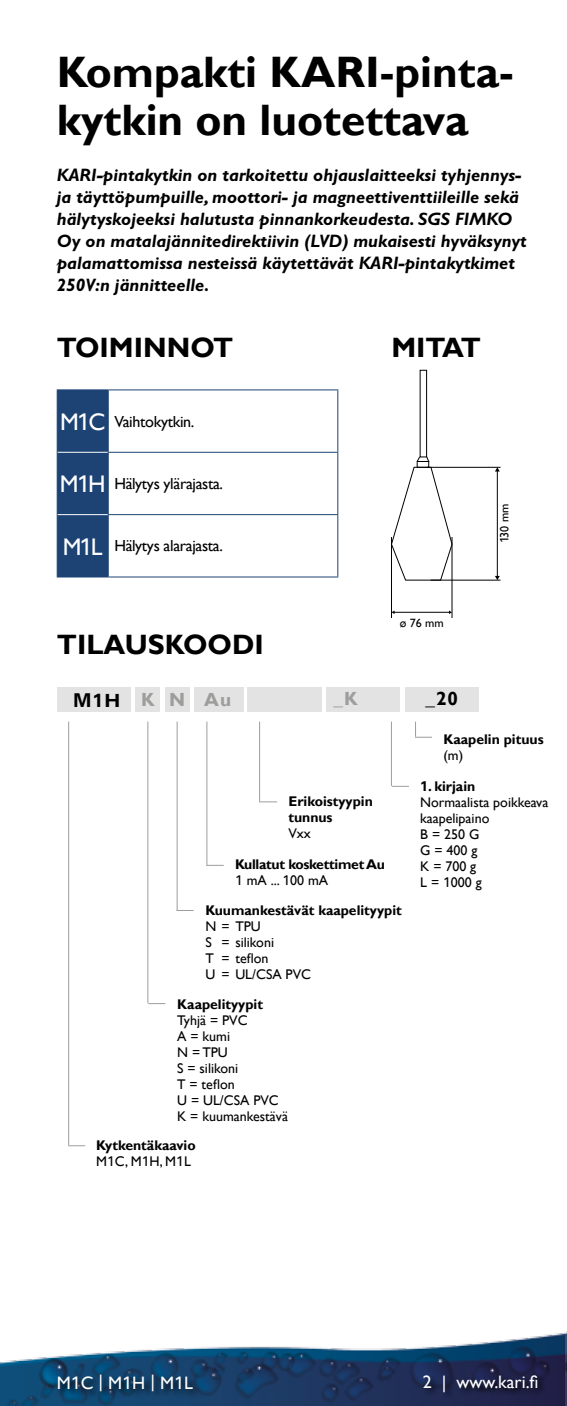
<style>
.page{position:relative;width:567px;height:1406px;background:#fff}
.page>*{position:absolute;margin:0;border:0;box-sizing:border-box;transform-origin:0 0}
.t1{font:700 44px/48px "Gill Sans";color:#000}
.t2{font:700 28px "Gill Sans";color:#000}
.t3{font:700 19px "Gill Sans";color:#9d9d9c}
.t4{font:700 19px "Univers LT Std";color:#000}
.t5{font:700 19px "Gill Sans";color:#000}
.t6{font:italic 700 18px/22px "Gill Sans Std";color:#000}
.t7{font:18px "Gill Sans";color:#fff}
.t8{font:16px "Gill Sans";letter-spacing:-.02em;color:#000}
.t9{font:14px/16px "Gill Sans";color:#000}
.t10{font:700 14px/16px "Gill Sans";color:#000}
.t11{font:700 14px/16px "Gill Sans";letter-spacing:-.02em;color:#000}
.t12{font:12px "Gill Sans";color:#000}
.s1{font-size:24px;color:#fff}
.s2{font-family:"Univers LT Std";font-size:24px;color:#fff}
.s3{font-family:"Univers LT Std"}
.s4{font-family:"Gill Sans"}
.s5{font-family:"Univers LT Std";font-weight:400}
.s6{font-weight:400}
.s7{font-family:"Univers LT Std";font-weight:700}
.s8{font-weight:700}
</style>
<div class="page">
<img style="left:0;top:1331px;width:567px;height:75px">
<div style="left:57px;top:1374px;width:145px;height:25px;background:#000;opacity:.75"></div>
<div style="left:422px;top:1375px;width:124px;height:26px;background:#000;opacity:.75"></div>
<div style="left:58px;top:390px;width:50px;height:186px;background:#1c4374"></div>
<hr style="left:108px;top:390px;width:1px;height:62px;background:#1c4374">
<hr style="left:337px;top:390px;width:1px;height:62px;background:#1c4374">
<hr style="left:108px;top:453px;width:1px;height:61px;background:#1c4374">
<hr style="left:337px;top:453px;width:1px;height:61px;background:#1c4374">
<hr style="left:108px;top:515px;width:1px;height:61px;background:#1c4374">
<hr style="left:337px;top:515px;width:1px;height:61px;background:#1c4374">
<hr style="left:108px;top:452px;width:230px;height:1px;background:#1c4374">
<hr style="left:108px;top:514px;width:230px;height:1px;background:#1c4374">
<hr style="left:108px;top:576px;width:230px;height:1px;background:#1c4374">
<hr style="left:57px;top:390px;width:1px;height:62px;background:#1c4374">
<hr style="left:57px;top:452px;width:1px;height:63px;background:#1c4374">
<hr style="left:57px;top:515px;width:1px;height:61px;background:#1c4374">
<hr style="left:57px;top:389px;width:51px;height:1px;background:#1c4374">
<hr style="left:108px;top:389px;width:230px;height:1px;background:#1c4374">
<hr style="left:58px;top:452px;width:50px;height:1px;background:#fff">
<hr style="left:58px;top:514px;width:50px;height:1px;background:#fff">
<hr style="left:57px;top:576px;width:51px;height:1px;background:#1c4374">
<div style="left:135px;top:688px;width:25px;height:24px;background:#e3e3e3"></div>
<div style="left:165px;top:688px;width:24px;height:24px;background:#e3e3e3"></div>
<div style="left:57px;top:688px;width:25px;height:24px;background:#e3e3e3"></div>
<div style="left:82px;top:688px;width:24px;height:24px;background:#e3e3e3"></div>
<div style="left:106px;top:688px;width:25px;height:24px;background:#e3e3e3"></div>
<div style="left:219px;top:688px;width:24px;height:24px;background:#e3e3e3"></div>
<div style="left:194px;top:688px;width:25px;height:24px;background:#e3e3e3"></div>
<div style="left:272px;top:688px;width:25px;height:24px;background:#e3e3e3"></div>
<div style="left:247px;top:688px;width:25px;height:24px;background:#e3e3e3"></div>
<hr style="left:68px;top:722px;width:1px;height:423px;background:#9d9d9c">
<svg style="left:68px;top:1145px;width:17px;height:1px"></svg>
<hr style="left:147px;top:722px;width:1px;height:281px;background:#9d9d9c">
<svg style="left:148px;top:1003px;width:17px;height:1px"></svg>
<hr style="left:177px;top:722px;width:1px;height:189px;background:#9d9d9c">
<svg style="left:178px;top:910px;width:16px;height:1px"></svg>
<hr style="left:206px;top:722px;width:1px;height:144px;background:#9d9d9c">
<svg style="left:207px;top:865px;width:17px;height:1px"></svg>
<hr style="left:259px;top:722px;width:1px;height:80px;background:#9d9d9c">
<svg style="left:260px;top:801px;width:17px;height:1px"></svg>
<div style="left:297px;top:688px;width:24px;height:24px;background:#e3e3e3"></div>
<div style="left:326px;top:688px;width:25px;height:24px;background:#e3e3e3"></div>
<div style="left:351px;top:688px;width:24px;height:24px;background:#e3e3e3"></div>
<div style="left:375px;top:688px;width:25px;height:24px;background:#e3e3e3"></div>
<div style="left:405px;top:688px;width:24px;height:24px;background:#e3e3e3"></div>
<div style="left:429px;top:688px;width:25px;height:24px;background:#e3e3e3"></div>
<div style="left:454px;top:688px;width:25px;height:24px;background:#e3e3e3"></div>
<hr style="left:391px;top:722px;width:1px;height:64px;background:#9d9d9c">
<svg style="left:415px;top:722px;width:17px;height:16px"></svg>
<svg style="left:392px;top:786px;width:17px;height:1px"></svg>
<hr style="left:497px;top:471px;width:1px;height:106px;background:#000">
<svg style="left:495px;top:468px;width:5px;height:4px"></svg>
<svg style="left:495px;top:576px;width:5px;height:4px"></svg>
<hr style="left:394px;top:612px;width:55px;height:1px;background:#000">
<div style="left:420px;top:370px;width:7px;height:87px;border:1px solid #000"></div>
<hr style="left:427px;top:467px;width:73px;height:1px;background:#000">
<hr style="left:431px;top:580px;width:69px;height:1px;background:#000">
<hr style="left:391px;top:537px;width:1px;height:81px;background:#000">
<hr style="left:451px;top:537px;width:1px;height:81px;background:#000">
<svg style="left:392px;top:456px;width:61px;height:125px"></svg>
<h1 class="t1" style="left:57px;top:49px;width:458px">Kompakti KARI-pinta&shy;kytkin on luotettava</h1>
<p class="t6" style="left:57px;top:164px;width:471px">KARI-pintakytkin on tarkoitettu ohjauslaitteeksi tyhjennys&shy;ja täyttöpumpuille, moottori- ja magneettiventtiileille sekä hälytyskojeeksi halutusta pinnankorkeudesta. SGS FIMKO Oy on matalajännitedirektiivin (LVD) mukaisesti hyväksynyt palamattomissa nesteissä käytettävät KARI-pintakytkimet 250V:n jännitteelle.</p>
<h2 class="t2" style="left:57px;top:330px;width:178px">TOIMINNOT</h2>
<p class="t8" style="left:60px;top:412px;width:136px"><span class="s1">M</span><span class="s2">1</span><span class="s1">C</span> Vaihtokytkin.</p>
<p class="t8" style="left:60px;top:474px;width:165px"><span class="s1">M</span><span class="s2">1</span><span class="s1">H</span> Hälytys ylärajasta.</p>
<p class="t8" style="left:63px;top:537px;width:161px"><span class="s1">M</span><span class="s2">1</span><span class="s1">L</span> Hälytys alarajasta.</p>
<h2 class="t2" style="left:391px;top:330px;width:91px">MITAT</h2>
<p class="t12" style="left:497px;top:543px;width:41px;rotate:-90deg"><span class="s3">1</span>30 mm</p>
<h2 class="t2" style="left:57px;top:627px;width:208px">TILAUSKOODI</h2>
<p class="t4" style="left:74px;top:689px;width:48px">M1<span class="s4">H</span></p>
<p class="t3" style="left:141px;top:689px;width:92px">KN Au</p>
<p class="t3" style="left:334px;top:688px;width:26px">_K</p>
<p class="t10" style="left:288px;top:794px;width:86px">Erikoistyypin tunnus</p>
<p class="t9" style="left:288px;top:826px;width:24px">Vxx</p>
<p class="t11" style="left:235px;top:857px;width:152px">Kullatut koskettimet Au<br><span class="s5">1</span> <span class="s6">mA ...</span> <span class="s5">1</span><span class="s6">00 mA</span></p>
<p class="t12" style="left:400px;top:616px;width:45px">ø 76 mm</p>
<p class="t5" style="left:425px;top:688px;width:34px">_20</p>
<p class="t10" style="left:443px;top:731px;width:102px">Kaapelin pituus</p>
<p class="t9" style="left:443px;top:747px;width:21px">(m)</p>
<p class="t9" style="left:420px;top:778px;width:130px"><span class="s7">1</span><span class="s8">. kirjain<br></span>Normaalista poikkeava kaapelipaino<br>B = 250 G<br>G = 400 g<br>K = 700 g<br>L = <span class="s3">1</span>000 g</p>
<p class="t10" style="left:205px;top:903px;width:198px">Kuumankestävät kaapelityypit</p>
<p class="t9" style="left:205px;top:919px;width:107px">N = TPU<br>S = silikoni<br>T = teflon<br>U = UL/CSA PVC</p>
<p class="t10" style="left:177px;top:996px;width:87px">Kaapelityypit</p>
<p class="t9" style="left:177px;top:1012px;width:112px">Tyhjä = PVC<br>A = kumi<br>N = TPU<br>S = silikoni<br>T = teflon<br>U = UL/CSA PVC<br>K = kuumankestävä</p>
<p class="t10" style="left:96px;top:1138px;width:101px">Kytkentäkaavio<br><span class="s6">M</span><span class="s5">1</span><span class="s6">C, M</span><span class="s5">1</span><span class="s6">H, M</span><span class="s5">1</span><span class="s6">L</span></p>
<p class="t7" style="left:57px;top:1372px;width:138px">M<span class="s3">1</span>C | M<span class="s3">1</span>H | M<span class="s3">1</span>L</p>
<p class="t7" style="left:423px;top:1372px;width:117px">2 | www.kari.fi</p>
</div>
